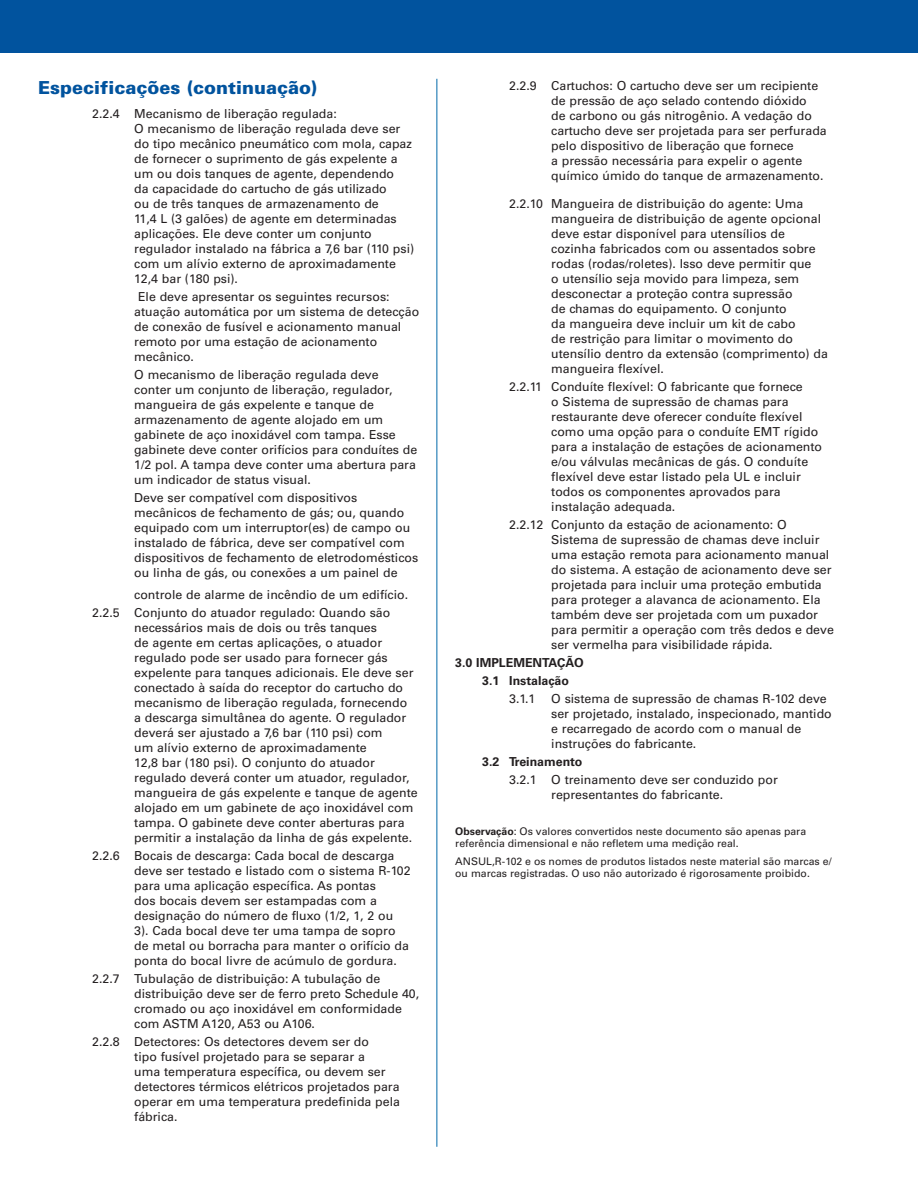
<style>
.page{position:relative;width:918px;height:1188px;background:#fff}
.page>*{position:absolute;margin:0;border:0;box-sizing:border-box;transform-origin:0 0}
._03_12_pt_Blue_Heade{font:900 18px "Univers LT Std";color:#01539e}
.t1{font:12.3px/15px "Univers LT Std";color:#231f20}
.t2{font:700 12.3px "Univers LT Std";color:#231f20}
._16_Note_7_pt__type{font:10.5px/12px "Univers LT Std";color:#231f20}
.s1{font-weight:700}
</style>
<div class="page">
<div style="left:0;top:0;width:918px;height:52px;background:#01539e"></div>
<hr style="left:436px;top:79px;width:1px;height:1068px;background:#0068a9">
<p class="_03_12_pt_Blue_Heade" style="left:38px;top:76px;width:280px">Especificações (continuação)</p>
<p class="t1" style="left:134px;top:106px;width:282px;text-indent:-42px">2.2.4 Mecanismo de liberação regulada:<br>O mecanismo de liberação regulada deve ser do tipo mecânico pneumático com mola, capaz de fornecer o suprimento de gás expelente a um ou dois tanques de agente, dependendo<br>da capacidade do cartucho de gás utilizado<br>ou de três tanques de armazenamento de<br>11,4 L (3 galões) de agente em determinadas aplicações. Ele deve conter um conjunto regulador instalado na fábrica a 7,6 bar (110 psi) com um alívio externo de aproximadamente 12,4 bar (180 psi).</p>
<p class="t1" style="left:134px;top:289px;width:286px;text-indent:4px">Ele deve apresentar os seguintes recursos: atuação automática por um sistema de detecção de conexão de fusível e acionamento manual remoto por uma estação de acionamento mecânico.</p>
<p class="t1" style="left:134px;top:367px;width:285px">O mecanismo de liberação regulada deve conter um conjunto de liberação, regulador, mangueira de gás expelente e tanque de armazenamento de agente alojado em um gabinete de aço inoxidável com tampa. Esse gabinete deve conter orifícios para conduítes de 1/2 pol. A tampa deve conter uma abertura para um indicador de status visual.</p>
<p class="t1" style="left:134px;top:490px;width:286px">Deve ser compatível com dispositivos mecânicos de fechamento de gás; ou, quando equipado com um interruptor(es) de campo ou instalado de fábrica, deve ser compatível com dispositivos de fechamento de eletrodomésticos ou linha de gás, ou conexões a um painel de</p>
<p class="t1" style="left:134px;top:587px;width:276px">controle de alarme de incêndio de um edifício.</p>
<p class="t1" style="left:134px;top:605px;width:285px;text-indent:-42px">2.2.5 Conjunto do atuador regulado: Quando são necessários mais de dois ou três tanques<br>de agente em certas aplicações, o atuador regulado pode ser usado para fornecer gás expelente para tanques adicionais. Ele deve ser conectado à saída do receptor do cartucho do mecanismo de liberação regulada, fornecendo<br>a descarga simultânea do agente. O regulador deverá ser ajustado a 7,6 bar (110 psi) com<br>um alívio externo de aproximadamente<br>12,8 bar (180 psi). O conjunto do atuador regulado deverá conter um atuador, regulador, mangueira de gás expelente e tanque de agente alojado em um gabinete de aço inoxidável com tampa. O gabinete deve conter aberturas para permitir a instalação da linha de gás expelente.</p>
<p class="t1" style="left:134px;top:848px;width:278px;text-indent:-42px">2.2.6 Bocais de descarga: Cada bocal de descarga deve ser testado e listado com o sistema R-102 para uma aplicação específica. As pontas<br>dos bocais devem ser estampadas com a designação do número de fluxo (1/2, 1, 2 ou 3). Cada bocal deve ter uma tampa de sopro de metal ou borracha para manter o orifício da ponta do bocal livre de acúmulo de gordura.</p>
<p class="t1" style="left:134px;top:971px;width:287px;text-indent:-42px">2.2.7 Tubulação de distribuição: A tubulação de distribuição deve ser de ferro preto Schedule 40, cromado ou aço inoxidável em conformidade com ASTM A120, A53 ou A106.</p>
<p class="t1" style="left:134px;top:1034px;width:267px;text-indent:-42px">2.2.8 Detectores: Os detectores devem ser do<br>tipo fusível projetado para se separar a<br>uma temperatura específica, ou devem ser detectores térmicos elétricos projetados para operar em uma temperatura predefinida pela fábrica.</p>
<p class="t1" style="left:551px;top:78px;width:277px;text-indent:-42px">2.2.9 Cartuchos: O cartucho deve ser um recipiente de pressão de aço selado contendo dióxido<br>de carbono ou gás nitrogênio. A vedação do cartucho deve ser projetada para ser perfurada pelo dispositivo de liberação que fornece<br>a pressão necessária para expelir o agente químico úmido do tanque de armazenamento.</p>
<p class="t1" style="left:551px;top:197px;width:278px;text-indent:-42px">2.2.10 Mangueira de distribuição do agente: Uma mangueira de distribuição de agente opcional deve estar disponível para utensílios de cozinha fabricados com ou assentados sobre rodas (rodas/roletes). Isso deve permitir que<br>o utensílio seja movido para limpeza, sem desconectar a proteção contra supressão<br>de chamas do equipamento. O conjunto<br>da mangueira deve incluir um kit de cabo<br>de restrição para limitar o movimento do utensílio dentro da extensão (comprimento) da mangueira flexível.</p>
<p class="t1" style="left:551px;top:380px;width:272px;text-indent:-42px">2.2.11 Conduíte flexível: O fabricante que fornece<br>o Sistema de supressão de chamas para restaurante deve oferecer conduíte flexível como uma opção para o conduíte EMT rígido para a instalação de estações de acionamento e/ou válvulas mecânicas de gás. O conduíte flexível deve estar listado pela UL e incluir todos os componentes aprovados para instalação adequada.</p>
<p class="t1" style="left:551px;top:518px;width:284px;text-indent:-42px">2.2.12 Conjunto da estação de acionamento: O Sistema de supressão de chamas deve incluir uma estação remota para acionamento manual do sistema. A estação de acionamento deve ser projetada para incluir uma proteção embutida para proteger a alavanca de acionamento. Ela também deve ser projetada com um puxador para permitir a operação com três dedos e deve ser vermelha para visibilidade rápida.</p>
<p class="t2" style="left:455px;top:656px;width:130px">3.0 IMPLEMENTAÇÃO</p>
<p class="t2" style="left:482px;top:674px;width:88px">3.1 Instalação</p>
<p class="t1" style="left:509px;top:692px;width:28px">3.1.1</p>
<p class="t1" style="left:551px;top:692px;width:282px">O sistema de supressão de chamas R-102 deve ser projetado, instalado, inspecionado, mantido e recarregado de acordo com o manual de instruções do fabricante.</p>
<p class="t2" style="left:482px;top:755px;width:102px">3.2 Treinamento</p>
<p class="t1" style="left:551px;top:773px;width:228px;text-indent:-42px">3.2.1 O treinamento deve ser conduzido por representantes do fabricante.</p>
<p class="_16_Note_7_pt__type" style="left:455px;top:826px;width:352px"><span class="s1">Observação</span>: Os valores convertidos neste documento são apenas para referência dimensional e não refletem uma medição real.</p>
<p class="_16_Note_7_pt__type" style="left:455px;top:856px;width:378px">ANSUL,R-102 e os nomes de produtos listados neste material são marcas e/ ou marcas registradas. O uso não autorizado é rigorosamente proibido.</p>
</div>
